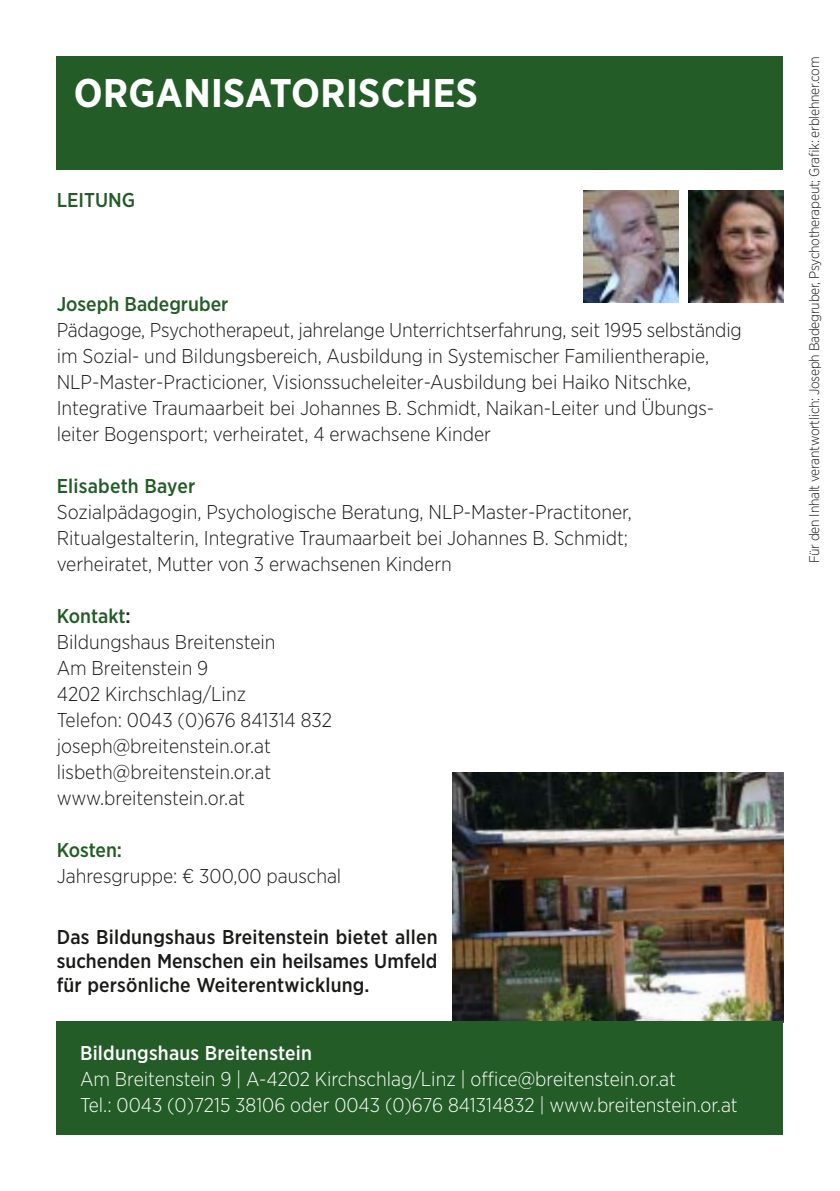
<style>
.page{position:relative;width:840px;height:1191px;background:#fff}
.page>*{position:absolute;margin:0;border:0;box-sizing:border-box;transform-origin:0 0}
.t1{font:700 40px "Gotham Narrow";letter-spacing:.01em;color:#fff}
.t2{font:300 20px/26px "Gotham Narrow";color:#1a1a18}
.t3{font:300 20px/26px "Gotham Narrow";color:#fff}
.t4{font:500 20px/24px "Gotham Narrow";letter-spacing:.005em;color:#1a1a18;text-align:justify}
.t5{font:500 20px "Gotham Narrow";color:#235c27}
.t6{font:500 20px "Gotham Narrow";letter-spacing:.01em;color:#fff}
.t7{font:300 14px "Gotham Narrow";letter-spacing:-.02em;color:#1a1a18}
.s1{font-weight:500;color:#235c27}
.s2{font-weight:500}
</style>
<div class="page">
<img style="left:452px;top:772px;width:330px;height:248px">
<div style="left:57px;top:1020px;width:725px;height:114px;background:#235c27"></div>
<div style="left:57px;top:57px;width:725px;height:113px;background:#235c27"></div>
<img style="left:688px;top:190px;width:94px;height:113px">
<img style="left:583px;top:190px;width:95px;height:113px">
<h1 class="t1" style="left:74px;top:67px;width:405px">ORGANISATORISCHES</h1>
<p class="t5" style="left:57px;top:187px;width:80px">Leitung</p>
<p class="t5" style="left:57px;top:291px;width:173px">Joseph Badegruber</p>
<p class="t2" style="left:57px;top:316px;width:686px">Pädagoge, Psychotherapeut, jahrelange Unterrichtserfahrung, seit 1995 selbständig im Sozial- und Bildungsbereich, Ausbildung in Systemischer Familientherapie, NLP-Master-Practicioner, Visionssucheleiter-Ausbildung bei Haiko Nitschke, Integrative Traumaarbeit bei Johannes B. Schmidt, Naikan-Leiter und Übungs&shy;leiter Bogensport; verheiratet, 4 erwachsene Kinder</p>
<p class="t5" style="left:57px;top:473px;width:140px">Elisabeth Bayer</p>
<p class="t2" style="left:57px;top:498px;width:576px">Sozialpädagogin, Psychologische Beratung, NLP-Master-Practitoner,<br>Ritualgestalterin, Integrative Traumaarbeit bei Johannes B. Schmidt; verheiratet, Mutter von 3 erwachsenen Kindern</p>
<p class="t2" style="left:57px;top:602px;width:276px"><span class="s1">Kontakt</span><span class="s2">:<br></span>Bildungshaus Breitenstein<br>Am Breitenstein 9<br>4202 Kirchschlag/Linz<br>Telefon: 0043 (0)676 841314 832 joseph@breitenstein.or.at lisbeth@breitenstein.or.at www.breitenstein.or.at</p>
<p class="t5" style="left:57px;top:837px;width:67px">Kosten:</p>
<p class="t2" style="left:57px;top:862px;width:286px">Jahresgruppe: € 300,00 pauschal</p>
<p class="t4" style="left:57px;top:924px;width:382px">Das Bildungshaus Breitenstein bietet allen suchenden Menschen ein heilsames Umfeld für persönliche Weiterentwicklung.</p>
<p class="t6" style="left:80px;top:1040px;width:233px">Bildungshaus Breitenstein</p>
<p class="t3" style="left:80px;top:1065px;width:659px">Am Breitenstein 9 | A-4202 Kirchschlag/Linz | office@breitenstein.or.at<br>Tel.: 0043 (0)7215 38106 oder 0043 (0)676 841314832 | www.breitenstein.or.at</p>
<p class="t7" style="left:805px;top:563px;width:508px;rotate:-90deg">Für den Inhalt verantwortlich: Joseph Badegruber, Psychotherapeut; Grafik: erblehner.com</p>
</div>
